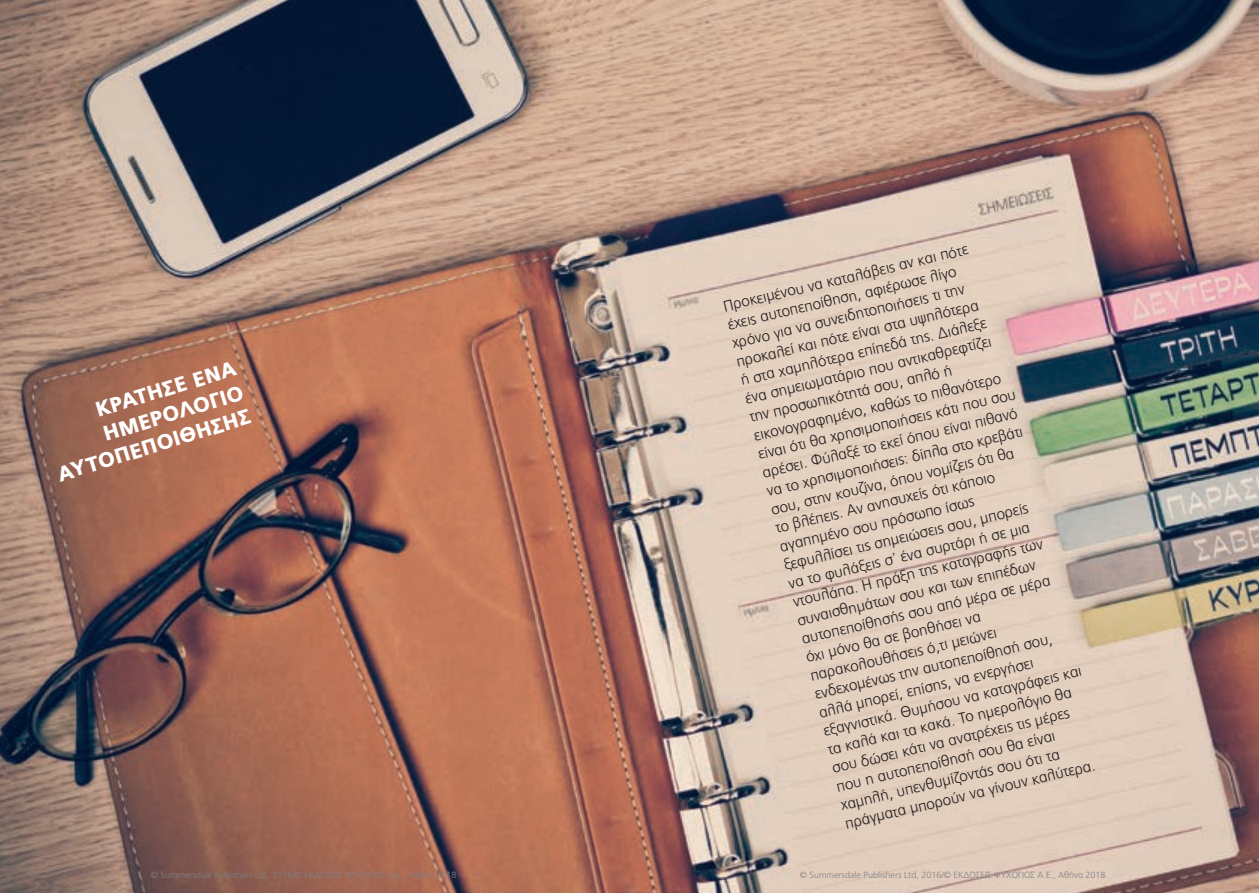
<style>
.page{position:relative;width:1259px;height:893px;background:#fff}
.page>*{position:absolute;margin:0;border:0;box-sizing:border-box;transform-origin:0 0}
.t1{font:900 21px/25.2px "PF Catalog";color:#fff;text-align:right}
.t2{font:300 15.45px/18.9px "PF Catalog";color:#231f20}
.t3{font:300 9px "PF Catalog";color:#808285}
.s1{font-family:"PF Paperback"}
</style>
<div class="page">
<img style="left:0;top:0;width:1259px;height:893px">
<h1 class="t1" style="left:39px;top:414px;width:203px;rotate:-17deg">ΚΡΑΤΗΣΕ ΕΝΑ<br>ΗΜΕΡΟΛΟΓΙΟ<br>ΑΥΤΟΠΕΠΟΙΘΗΣΗΣ</h1>
<p class="t2" style="left:721px;top:297px;width:268px;rotate:-13deg">Προκειμένου να καταλάβεις αν και πότε έχεις αυτοπεποίθηση, αφιέρωσε λίγο χρόνο για να συνειδητοποιήσεις τι την προκαλεί και πότε είναι στα υψηλότερα<br>ή στα χαμηλότερα επίπεδά της. Διάλεξε ένα σημειωματάριο που αντικαθρεφτίζει την προσωπικότητά σου, απλό ή εικονογραφημένο, καθώς το πιθανότερο είναι ότι θα χρησιμοποιήσεις κάτι που σου αρέσει. Φύλαξέ το εκεί όπου είναι πιθανό να το χρησιμοποιήσεις: δίπλα στο κρεβάτι σου, στην κουζίνα, όπου νομίζεις ότι θα<br>το βλέπεις. Αν ανησυχείς ότι κάποιο αγαπημένο σου πρόσωπο ίσως ξεφυλλίσει τις σημειώσεις σου, μπορείς να το φυλάξεις σ<span class="s1">’</span> ένα συρτάρι ή σε μια ντουλάπα. Η πράξη της καταγραφής των συναισθημάτων σου και των επιπέδων αυτοπεποίθησής σου από μέρα σε μέρα όχι μόνο θα σε βοηθήσει να παρακολουθήσεις ό,τι μειώνει ενδεχομένως την αυτοπεποίθησή σου, αλλά μπορεί, επίσης, να ενεργήσει εξαγνιστικά. Θυμήσου να καταγράφεις και τα καλά και τα κακά. Το ημερολόγιο θα σου δώσει κάτι να ανατρέχεις τις μέρες που η αυτοπεποίθησή σου θα είναι χαμηλή, υπενθυμίζοντάς σου ότι τα πράγματα μπορούν να γίνουν καλύτερα.</p>
<p class="t3" style="left:151px;top:869px;width:307px">© Summersdale Publishers Ltd, 2016/© ΕΚΔΟΣΕΙΣ ΨΥΧΟΓΙΟΣ Α.Ε., Αθήνα 2018</p>
<p class="t3" style="left:800px;top:869px;width:307px">© Summersdale Publishers Ltd, 2016/© ΕΚΔΟΣΕΙΣ ΨΥΧΟΓΙΟΣ Α.Ε., Αθήνα 2018</p>
</div>
